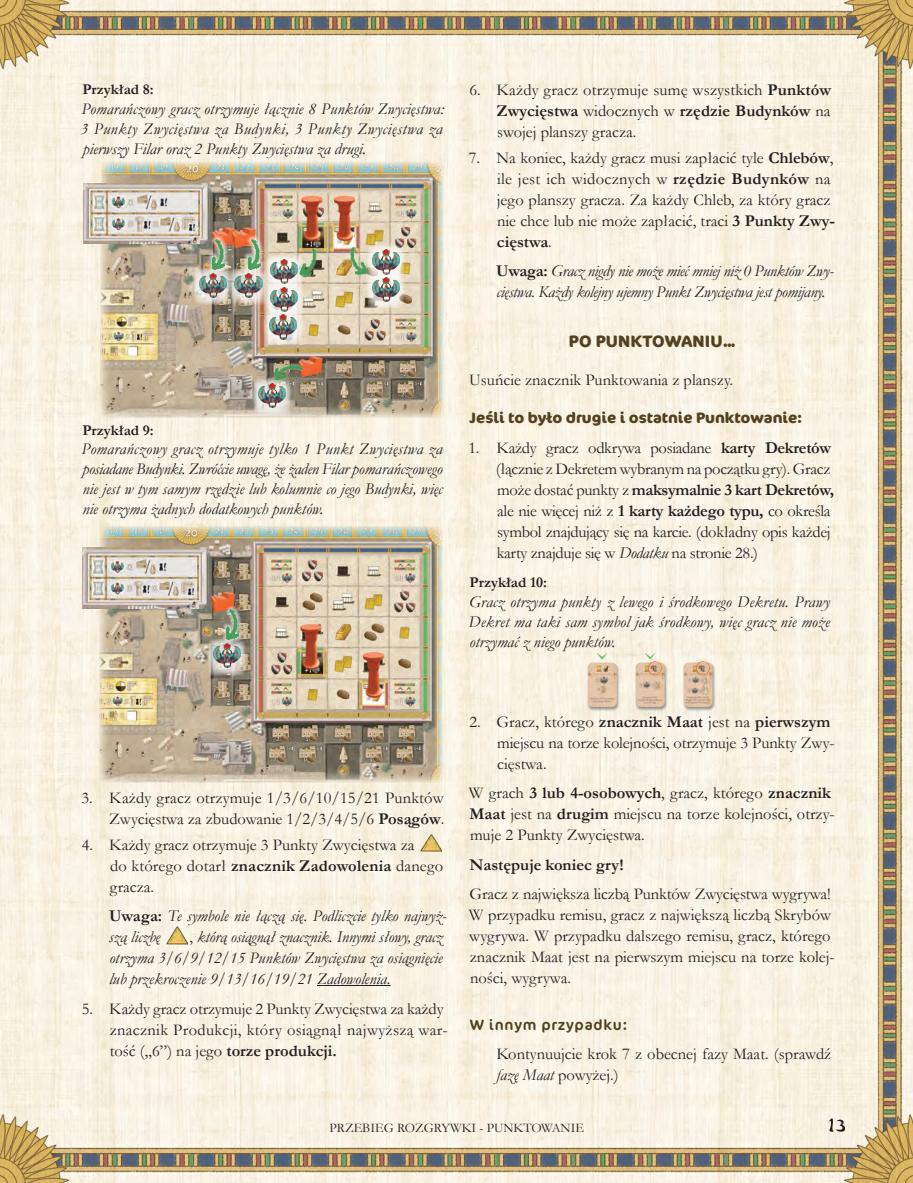
<style>
.page{position:relative;width:913px;height:1183px;background:#fff}
.page>*{position:absolute;margin:0;border:0;box-sizing:border-box;transform-origin:0 0}
.t1{font:16.5px/21px "Garamond";color:#231f20}
.t2{font:italic 16.5px/19.8px "Garamond";color:#231f20;text-align:justify}
.t3{font:16.5px/21px "Garamond";letter-spacing:-.02em;color:#231f20}
.t4{font:italic 16.5px/21px "Garamond";letter-spacing:-.02em;color:#231f20}
.t5{font:700 16.5px "Garamond";color:#231f20}
.t6{font:700 16.5px "Cocon Pro";letter-spacing:.01em;color:#53401f}
.t7{font:700 15px "Cocon Pro";color:#53401f}
.t8{font:700 15px "Garamond";color:#231f20}
.t9{font:15px "Cocon Pro";letter-spacing:.05em;color:#53401f}
.t10{font:13.2px "Garamond";color:#231f20}
.s1{font-weight:700}
.s2{font-weight:700;font-style:normal}
.s3{font-style:italic}
.s4{font-style:normal}
</style>
<div class="page">
<img style="left:0;top:0;width:912px;height:1183px">
<svg style="left:829px;top:1118px;width:15px;height:13px"></svg>
<hr style="left:317px;top:985px;width:73px;height:1px;background:#231f20">
<img style="left:419px;top:832px;width:24px;height:20px">
<img style="left:164px;top:925px;width:25px;height:20px">
<img style="left:100px;top:162px;width:344px;height:256px">
<img style="left:83px;top:183px;width:125px;height:61px">
<div style="left:263px;top:252px;width:42px;height:39px;background:#fff;opacity:.75"></div>
<img style="left:270px;top:259px;width:25px;height:21px">
<div style="left:263px;top:280px;width:42px;height:39px;background:#fff;opacity:.75"></div>
<img style="left:270px;top:287px;width:27px;height:21px">
<div style="left:262px;top:308px;width:41px;height:39px;background:#fff;opacity:.75"></div>
<img style="left:269px;top:315px;width:27px;height:24px">
<img style="left:295px;top:245px;width:26px;height:35px">
<div style="left:365px;top:242px;width:41px;height:39px;background:#fff;opacity:.75"></div>
<img style="left:372px;top:249px;width:27px;height:21px">
<div style="left:365px;top:270px;width:41px;height:39px;background:#fff;opacity:.75"></div>
<img style="left:372px;top:277px;width:27px;height:25px">
<img style="left:345px;top:244px;width:25px;height:35px">
<div style="left:228px;top:266px;width:41px;height:39px;background:#fff;opacity:.75"></div>
<img style="left:235px;top:273px;width:27px;height:25px">
<svg style="left:243px;top:235px;width:22px;height:40px"></svg>
<img style="left:247px;top:238px;width:14px;height:33px">
<div style="left:192px;top:266px;width:41px;height:39px;background:#fff;opacity:.75"></div>
<img style="left:199px;top:273px;width:27px;height:25px">
<svg style="left:207px;top:235px;width:22px;height:40px"></svg>
<img style="left:211px;top:238px;width:15px;height:33px">
<div style="left:251px;top:376px;width:41px;height:39px;background:#fff;opacity:.75"></div>
<img style="left:258px;top:383px;width:27px;height:25px">
<img style="left:269px;top:360px;width:35px;height:23px">
<img style="left:99px;top:526px;width:344px;height:257px">
<img style="left:82px;top:548px;width:126px;height:60px">
<div style="left:206px;top:636px;width:41px;height:39px;background:#fff;opacity:.75"></div>
<img style="left:213px;top:643px;width:27px;height:25px">
<div style="left:224px;top:609px;width:22px;height:39px;background:#231f20;opacity:.44"></div>
<svg style="left:221px;top:605px;width:23px;height:40px"></svg>
<img style="left:226px;top:609px;width:14px;height:32px">
<div style="left:634px;top:662px;width:34px;height:49px;background:#231f20;opacity:.44"></div>
<img style="left:635px;top:662px;width:29px;height:45px">
<div style="left:682px;top:662px;width:34px;height:49px;background:#231f20;opacity:.44"></div>
<img style="left:683px;top:662px;width:29px;height:45px">
<div style="left:586px;top:662px;width:34px;height:49px;background:#231f20;opacity:.44"></div>
<img style="left:587px;top:662px;width:29px;height:45px">
<div style="left:691px;top:657px;width:22px;height:22px;background:#231f20;opacity:.44"></div>
<img style="left:695px;top:660px;width:15px;height:15px">
<div style="left:643px;top:657px;width:22px;height:22px;background:#231f20;opacity:.44"></div>
<img style="left:647px;top:660px;width:15px;height:15px">
<svg style="left:596px;top:652px;width:11px;height:7px"></svg>
<svg style="left:644px;top:652px;width:11px;height:7px"></svg>
<p class="t8" style="left:82px;top:79px;width:73px">Przykład 8:</p>
<p class="t2" style="left:80px;top:99px;width:365px">Pomarańczowy gracz otrzymuje łącznie 8 Punktów Zwycięstwa:<br>3 Punkty Zwycięstwa za Budynki, 3 Punkty Zwycięstwa za pierwszy Filar oraz 2 Punkty Zwycięstwa za drugi.</p>
<p class="t8" style="left:82px;top:419px;width:73px">Przykład 9:</p>
<p class="t2" style="left:81px;top:439px;width:362px">Pomarańczowy gracz otrzymuje tylko 1 Punkt Zwycięstwa za posiadane Budynki. Zwróćcie uwagę, że żaden Filar pomarańczowego nie jest w tym samym rzędzie lub kolumnie co jego Budynki, więc nie otrzyma żadnych dodatkowych punktów.</p>
<p class="t1" style="left:496px;top:79px;width:336px;text-align:justify;text-indent:-27px">6. Każdy gracz otrzymuje sumę wszystkich <span class="s1">Punktów Zwycięstwa</span> widocznych w <span class="s1">rzędzie Budynków</span> na swojej planszy gracza.</p>
<p class="t1" style="left:496px;top:146px;width:339px;text-indent:-28px">7. Na koniec, każdy gracz musi zapłacić tyle <span class="s1">Chlebów</span>, ile jest ich widocznych w <span class="s1">rzędzie Budynków</span> na jego planszy gracza. Za każdy Chleb, za który gracz nie chce lub nie może zapłacić, traci <span class="s1">3 Punkty Zwy&shy;cięstwa</span>.</p>
<p class="t4" style="left:496px;top:260px;width:339px"><span class="s2">Uwaga:</span> Gracz nigdy nie może mieć mniej niż 0 Punktów Zwy&shy;cięstwa. Każdy kolejny ujemny Punkt Zwycięstwa jest pomijany.</p>
<p class="t6" style="left:568px;top:330px;width:167px">PO PUNKTOWANIU...</p>
<p class="t1" style="left:469px;top:369px;width:265px">Usuńcie znacznik Punktowania z planszy.</p>
<p class="t7" style="left:469px;top:407px;width:334px">Jeśli to było drugie i ostatnie Punktowanie:</p>
<p class="t3" style="left:496px;top:436px;width:339px;text-indent:-27px">1. Każdy gracz odkrywa posiadane <span class="s1">karty Dekretów </span>(łącznie z Dekretem wybranym na początku gry). Gracz może dostać punkty z <span class="s1">maksymalnie 3 kart Dekretów, </span>ale nie więcej niż z <span class="s1">1 karty każdego typu,</span> co określa symbol znajdujący się na karcie. (dokładny opis każdej karty znajduje się w <span class="s3">Dodatku</span> na stronie 28.)</p>
<p class="t8" style="left:469px;top:572px;width:79px">Przykład 10:</p>
<p class="t2" style="left:468px;top:591px;width:363px">Gracz otrzyma punkty z lewego i środkowego Dekretu. Prawy Dekret ma taki sam symbol jak środkowy, więc gracz nie może otrzymać z niego punktów.</p>
<p class="t1" style="left:81px;top:787px;width:364px;text-align:right">3. Każdy gracz otrzymuje 1/3/6/10/15/21 Punktów<br>Zwycięstwa za zbudowanie 1/2/3/4/5/6 <span class="s1">Posągów</span>.</p>
<p class="t1" style="left:110px;top:833px;width:335px;text-indent:-28px">4. Każdy gracz otrzymuje 3 Punkty Zwycięstwa za<br>do którego dotarł <span class="s1">znacznik Zadowolenia</span> danego gracza.</p>
<p class="t2" style="left:109px;top:905px;width:339px;line-height:21px"><span class="s2">Uwaga:</span> Te symbole nie łączą się. Podliczcie tylko najwyż&shy;szą liczbę</p>
<p class="t2" style="left:109px;top:926px;width:335px;line-height:21px;text-indent:80px"><span class="s4">,</span> którą osiągnął znacznik. Innymi słowy, gracz otrzyma 3/6/9/12/15 Punktów Zwycięstwa za osiągnięcie lub przekroczenie 9/13/16/19/21 Zadowolenia.</p>
<p class="t1" style="left:110px;top:997px;width:339px;text-indent:-28px">5. Każdy gracz otrzymuje 2 Punkty Zwycięstwa za każdy znacznik Produkcji, który osiągnął najwyższą war&shy;tość („6”) na jego <span class="s1">torze produkcji.</span></p>
<p class="t1" style="left:497px;top:710px;width:339px;text-indent:-28px">2. Gracz, którego <span class="s1">znacznik Maat</span> jest na <span class="s1">pierwszym </span>miejscu na torze kolejności, otrzymuje 3 Punkty Zwy&shy;cięstwa.</p>
<p class="t1" style="left:468px;top:782px;width:367px">W grach <span class="s1">3 lub 4-osobowych</span>, gracz, którego <span class="s1">znacznik<br>Maat</span> jest na <span class="s1">drugim</span> miejscu na torze kolejności, otrzy&shy;muje 2 Punkty Zwycięstwa.</p>
<p class="t5" style="left:469px;top:853px;width:155px">Następuje koniec gry!</p>
<p class="t1" style="left:468px;top:883px;width:367px">Gracz z największa liczbą Punktów Zwycięstwa wygrywa!<br>W przypadku remisu, gracz z największą liczbą Skrybów wygrywa. W przypadku dalszego remisu, gracz, którego znacznik Maat jest na pierwszym miejscu na torze kolej&shy;ności, wygrywa.</p>
<p class="t9" style="left:469px;top:1014px;width:159px">W innym przypadku:</p>
<p class="t1" style="left:496px;top:1043px;width:336px">Kontynuujcie krok 7 z obecnej fazy Maat. (sprawdź <span class="s3">fazę Maat</span> powyżej.)</p>
<p class="t10" style="left:329px;top:1119px;width:256px">PRZEBIEG ROZGRYWKI - PUNKTOWANIE</p>
</div>
